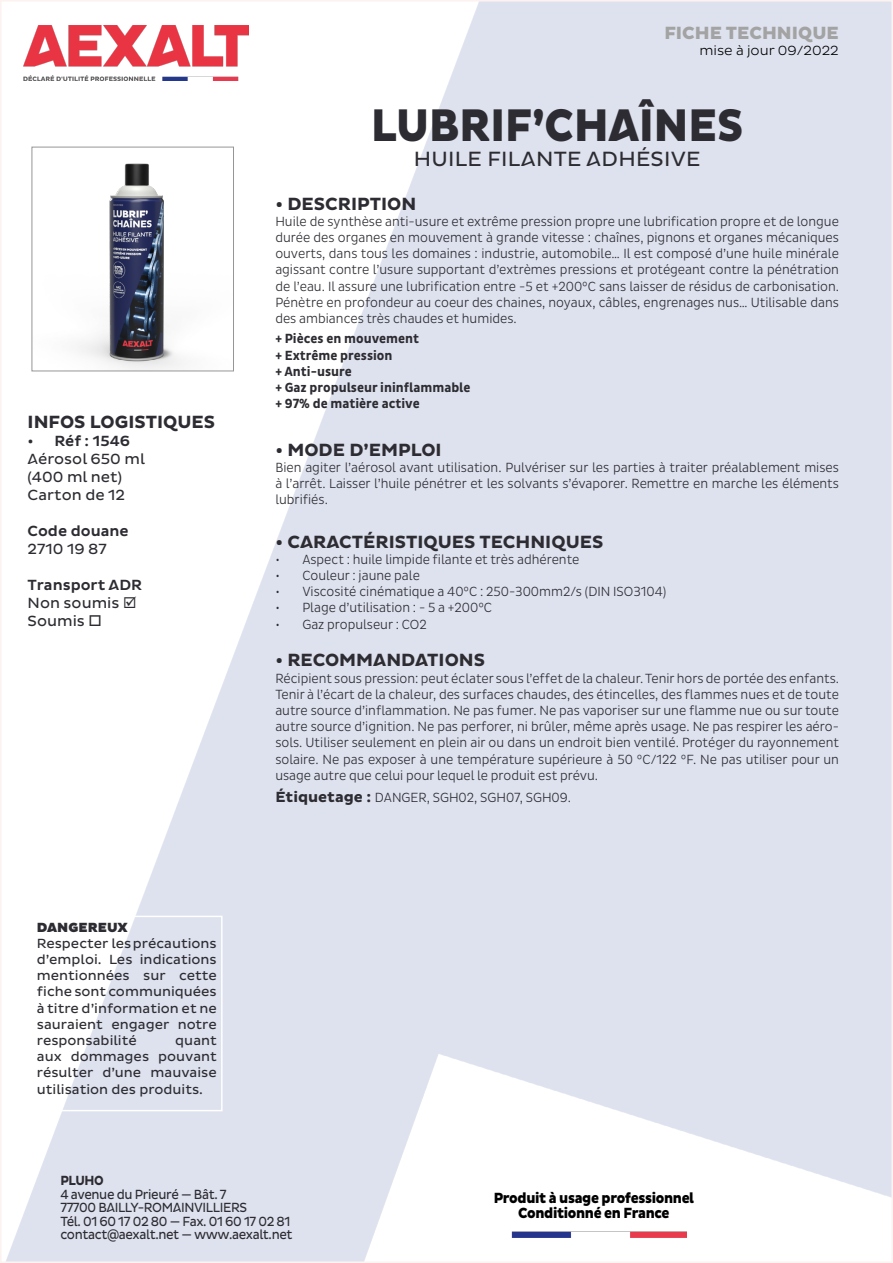
<style>
.page{position:relative;width:893px;height:1263px;background:#fff}
.page>*{position:absolute;margin:0;border:0;box-sizing:border-box;transform-origin:0 0}
.t1{font:46.5px "Aexalt Heavy";color:#2d2c32;scale:.9 1}
.t2{font:21px "Aexalt MS Regular";letter-spacing:.015em;color:#2d2c32}
.t3{font:18px "Aexalt MS Bold";color:#2d2c32}
.t4{font:18px "Aexalt Heavy";color:#a3a3a3}
.t5{font:15px/18px "Aexalt MS Regular";color:#2d2c32}
.t6{font:800 15px/15px "Aexalt";letter-spacing:-.025em;color:#000;text-align:center;scale:.9 1}
.t7{font:15px "Aexalt MS Medium";color:#2d2c32}
.t8{font:300 13.5px/16.2px "Pluto Sans Cond";color:#2d2c32;text-align:justify}
.t9{font:13.5px/16.2px "Aexalt MS Regular";letter-spacing:-.015em;color:#2d2c32;text-align:justify}
.t10{font:13.5px/13.5px "Aexalt MS Regular";letter-spacing:-.015em;color:#2d2c32;scale:.9 1}
.t11{font:700 13.5px/16.2px "Pluto Sans Cond";color:#2d2c32}
.t12{font:13.5px "Aexalt MS Light";color:#000}
.t13{font:13.5px "Aexalt MS Black";color:#2d2c32}
.t14{font:13.5px "Aexalt MS Bold";letter-spacing:-.03em;color:#2d2c32;scale:.9 1}
.s1{font-family:"Pluto Sans";font-weight:700;font-size:15px}
</style>
<div class="page">
<img style="left:6px;top:3px;width:884px;height:1257px">
<img style="left:500px;top:1230px;width:186px;height:7px">
<div style="left:31px;top:916px;width:192px;height:195px;border:2px solid #fff"></div>
<img style="left:23px;top:25px;width:226px;height:55px">
<img style="left:34px;top:149px;width:198px;height:220px">
<div style="left:32px;top:147px;width:202px;height:224px;border:1px solid #979696"></div>
<h3 class="t3" style="left:28px;top:412px;width:189px">INFOS LOGISTIQUES</h3>
<p class="t7" style="left:28px;top:432px;width:104px">• Réf : 1546</p>
<p class="t5" style="left:28px;top:450px;width:119px">Aérosol 650 ml (400 ml net)<br>Carton de 12</p>
<p class="t7" style="left:28px;top:522px;width:103px">Code douane</p>
<p class="t5" style="left:28px;top:540px;width:81px">2710 19 87</p>
<p class="t7" style="left:28px;top:576px;width:116px">Transport ADR</p>
<p class="t5" style="left:28px;top:594px;width:110px">Non soumis ☑<br>Soumis □</p>
<p class="t13" style="left:37px;top:919px;width:92px">DANGEREUX</p>
<p class="t9" style="left:37px;top:935px;width:181px">Respecter les précautions d’emploi. Les indications mentionnées sur cette fiche sont communiquées à titre d’information et ne sauraient engager notre responsabilité</p>
<p class="t9" style="left:37px;top:1032px;width:181px;text-indent:138px">quant aux dommages pouvant résulter d’une mauvaise utilisation des produits.</p>
<h3 class="t4" style="left:664px;top:22px;width:176px">FICHE TECHNIQUE</h3>
<p class="t12" style="left:699px;top:43px;width:141px">mise à jour 09/2022</p>
<h1 class="t1" style="left:371px;top:99px;width:415px">LUBRIF’CHAÎNES</h1>
<h2 class="t2" style="left:414px;top:147px;width:288px">HUILE FILANTE ADHÉSIVE</h2>
<h3 class="t3" style="left:275px;top:193px;width:142px">• DESCRIPTION</h3>
<p class="t8" style="left:275px;top:213px;width:565px">Huile de synthèse anti-usure et extrême pression propre une lubrification propre et de longue durée des organes en mouvement à grande vitesse : chaînes, pignons et organes mécaniques ouverts, dans tous les domaines : industrie, automobile… Il est composé d’une huile minérale agissant contre l’usure supportant d’extrèmes pressions et protégeant contre la pénétration de l’eau. Il assure une lubrification entre -5 et +200°C sans laisser de résidus de carbonisation.<br>Pénètre en profondeur au coeur des chaines, noyaux, câbles, engrenages nus… Utilisable dans des ambiances très chaudes et humides.</p>
<p class="t11" style="left:275px;top:331px;width:197px">+ Pièces en mouvement<br>+ Extrême pression<br>+ Anti-usure<br>+ Gaz propulseur ininflammable + 97% de matière active</p>
<h3 class="t3" style="left:275px;top:439px;width:168px">• MODE D’EMPLOI</h3>
<p class="t8" style="left:275px;top:459px;width:565px">Bien agiter l’aérosol avant utilisation. Pulvériser sur les parties à traiter préalablement mises à l’arrêt. Laisser l’huile pénétrer et les solvants s’évaporer. Remettre en marche les éléments lubrifiés.</p>
<h3 class="t3" style="left:275px;top:531px;width:329px">• CARACTÉRISTIQUES TECHNIQUES</h3>
<p class="t8" style="left:275px;top:551px;width:306px">• Aspect : huile limpide filante et très adhérente</p>
<p class="t8" style="left:275px;top:567px;width:146px">• Couleur : jaune pale</p>
<p class="t8" style="left:275px;top:584px;width:392px">• Viscosité cinématique a 40°C : 250-300mm2/s (DIN ISO3104)</p>
<p class="t8" style="left:275px;top:600px;width:218px">• Plage d’utilisation : - 5 a +200°C</p>
<p class="t8" style="left:275px;top:616px;width:153px">• Gaz propulseur : CO2</p>
<h3 class="t3" style="left:275px;top:650px;width:211px">• RECOMMANDATIONS</h3>
<p class="t8" style="left:275px;top:670px;width:565px">Récipient sous pression: peut éclater sous l’effet de la chaleur. Tenir hors de portée des enfants.<br>Tenir à l’écart de la chaleur, des surfaces chaudes, des étincelles, des flammes nues et de toute autre source d’inflammation. Ne pas fumer. Ne pas vaporiser sur une flamme nue ou sur toute autre source d’ignition. Ne pas perforer, ni brûler, même après usage. Ne pas respirer les aéro&shy;sols. Utiliser seulement en plein air ou dans un endroit bien ventilé. Protéger du rayonnement solaire. Ne pas exposer à une température supérieure à 50 °C/122 °F. Ne pas utiliser pour un usage autre que celui pour lequel le produit est prévu.</p>
<p class="t8" style="left:275px;top:789px;width:297px"><span class="s1">Étiquetage :</span> DANGER, SGH02, SGH07, SGH09.</p>
<p class="t14" style="left:60px;top:1173px;width:50px">PLUHO</p>
<p class="t10" style="left:60px;top:1187px;width:260px">4 avenue du Prieuré — Bât. 7<br>77700 BAILLY-ROMAINVILLIERS<br>Tél. 01 60 17 02 80 — Fax. 01 60 17 02 81 contact@aexalt.net — www.aexalt.net</p>
<p class="t6" style="left:494px;top:1191px;width:224px">Produit à usage professionnel<br>Conditionné en France</p>
</div>
